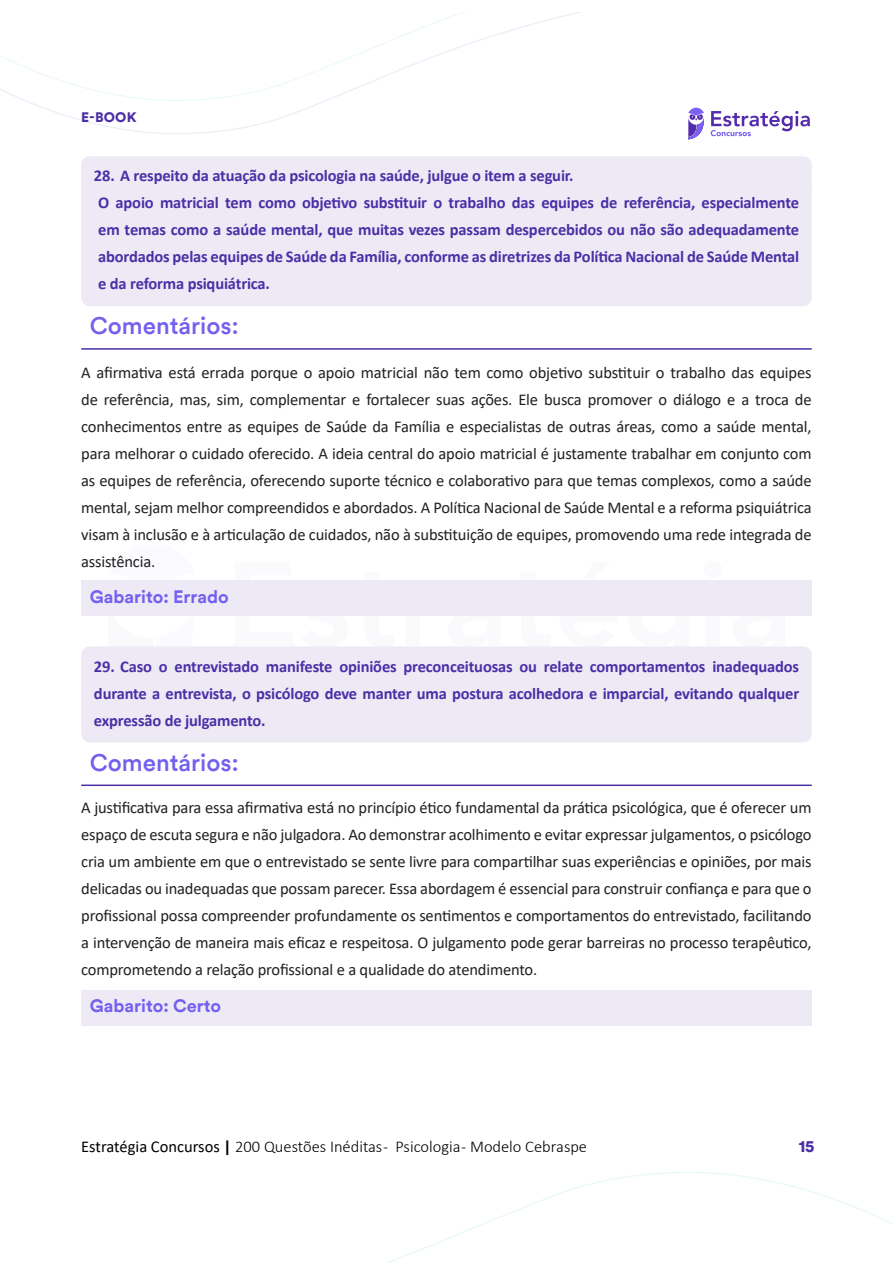
<style>
.page{position:relative;width:893px;height:1263px;background:#fff}
.page>*{position:absolute;margin:0;border:0;box-sizing:border-box;transform-origin:0 0}
.t1{font:500 24px "Circular XXTT";color:#7460ef}
.t2{font:700 18px "Circular XXTT";color:#7460ef}
.t3{font:16.5px/27px "Calibri";letter-spacing:-.01em;color:#231f20;text-align:justify}
.t4{font:700 16.5px/27px "Calibri";letter-spacing:-.01em;color:#4c2fa6}
.t5{font:300 16.5px "Calibri";color:#000}
.t6{font:900 16.5px "Circular XXTT";color:#4c2fa6}
.t7{font:900 13.8px "Circular XXTT";color:#4c2fa6}
.s1{font-weight:400}
.s2{font-weight:700}
</style>
<div class="page">
<img style="left:389px;top:1172px;width:504px;height:90px">
<img style="left:0;top:12px;width:797px;height:128px">
<svg style="left:108px;top:580px;width:87px;height:1px"></svg>
<svg style="left:235px;top:580px;width:58px;height:1px"></svg>
<svg style="left:301px;top:580px;width:93px;height:1px"></svg>
<svg style="left:509px;top:580px;width:42px;height:1px"></svg>
<svg style="left:559px;top:580px;width:58px;height:1px"></svg>
<svg style="left:704px;top:580px;width:18px;height:1px"></svg>
<div style="left:81px;top:156px;width:731px;height:42px;background:#edeaf6;border-radius:9px"></div>
<div style="left:81px;top:183px;width:731px;height:123px;background:#edeaf6;border-radius:9px"></div>
<hr style="left:81px;top:348px;width:731px;height:2px;background:#4c2fa6">
<div style="left:81px;top:581px;width:731px;height:35px;background:#edeaf6"></div>
<div style="left:81px;top:646px;width:731px;height:96px;background:#edeaf6;border-radius:9px"></div>
<hr style="left:81px;top:784px;width:731px;height:2px;background:#4c2fa6">
<div style="left:81px;top:990px;width:731px;height:35px;background:#edeaf6"></div>
<svg style="left:688px;top:108px;width:16px;height:31px"></svg>
<svg style="left:711px;top:111px;width:99px;height:25px"></svg>
<p class="t7" style="left:81px;top:108px;width:57px">E-BOOK</p>
<p class="t4" style="left:94px;top:162px;width:707px">28. A respeito da atuação da psicologia na saúde, julgue o item a seguir.<br>O apoio matricial tem como objetivo substituir o trabalho das equipes de referência, especialmente em temas como a saúde mental, que muitas vezes passam despercebidos ou não são adequadamente abordados pelas equipes de Saúde da Família, conforme as diretrizes da Política Nacional de Saúde Mental e da reforma psiquiátrica.</p>
<h1 class="t1" style="left:90px;top:310px;width:150px">Comentários:</h1>
<p class="t3" style="left:81px;top:358px;width:732px">A afirmativa está errada porque o apoio matricial não tem como objetivo substituir o trabalho das equipes de referência, mas, sim, complementar e fortalecer suas ações. Ele busca promover o diálogo e a troca de conhecimentos entre as equipes de Saúde da Família e especialistas de outras áreas, como a saúde mental, para melhorar o cuidado oferecido. A ideia central do apoio matricial é justamente trabalhar em conjunto com as equipes de referência, oferecendo suporte técnico e colaborativo para que temas complexos, como a saúde mental, sejam melhor compreendidos e abordados. A Política Nacional de Saúde Mental e a reforma psiquiátrica visam à inclusão e à articulação de cuidados, não à substituição de equipes, promovendo uma rede integrada de assistência.</p>
<p class="t2" style="left:90px;top:584px;width:140px">Gabarito: Errado</p>
<p class="t4" style="left:94px;top:652px;width:707px;text-align:justify">29. Caso o entrevistado manifeste opiniões preconceituosas ou relate comportamentos inadequados durante a entrevista, o psicólogo deve manter uma postura acolhedora e imparcial, evitando qualquer expressão de julgamento.</p>
<h1 class="t1" style="left:90px;top:746px;width:150px">Comentários:</h1>
<p class="t3" style="left:81px;top:793px;width:732px">A justificativa para essa afirmativa está no princípio ético fundamental da prática psicológica, que é oferecer um espaço de escuta segura e não julgadora. Ao demonstrar acolhimento e evitar expressar julgamentos, o psicólogo cria um ambiente em que o entrevistado se sente livre para compartilhar suas experiências e opiniões, por mais delicadas ou inadequadas que possam parecer. Essa abordagem é essencial para construir confiança e para que o profissional possa compreender profundamente os sentimentos e comportamentos do entrevistado, facilitando a intervenção de maneira mais eficaz e respeitosa. O julgamento pode gerar barreiras no processo terapêutico, comprometendo a relação profissional e a qualidade do atendimento.</p>
<p class="t2" style="left:90px;top:993px;width:133px">Gabarito: Certo</p>
<p class="t5" style="left:81px;top:1136px;width:507px"><span class="s1">Estratégia Concursos</span> <span class="s2">|</span> 200 Questões Inéditas - Psicologia - Modelo Cebraspe</p>
<p class="t6" style="left:799px;top:1135px;width:17px">15</p>
</div>
